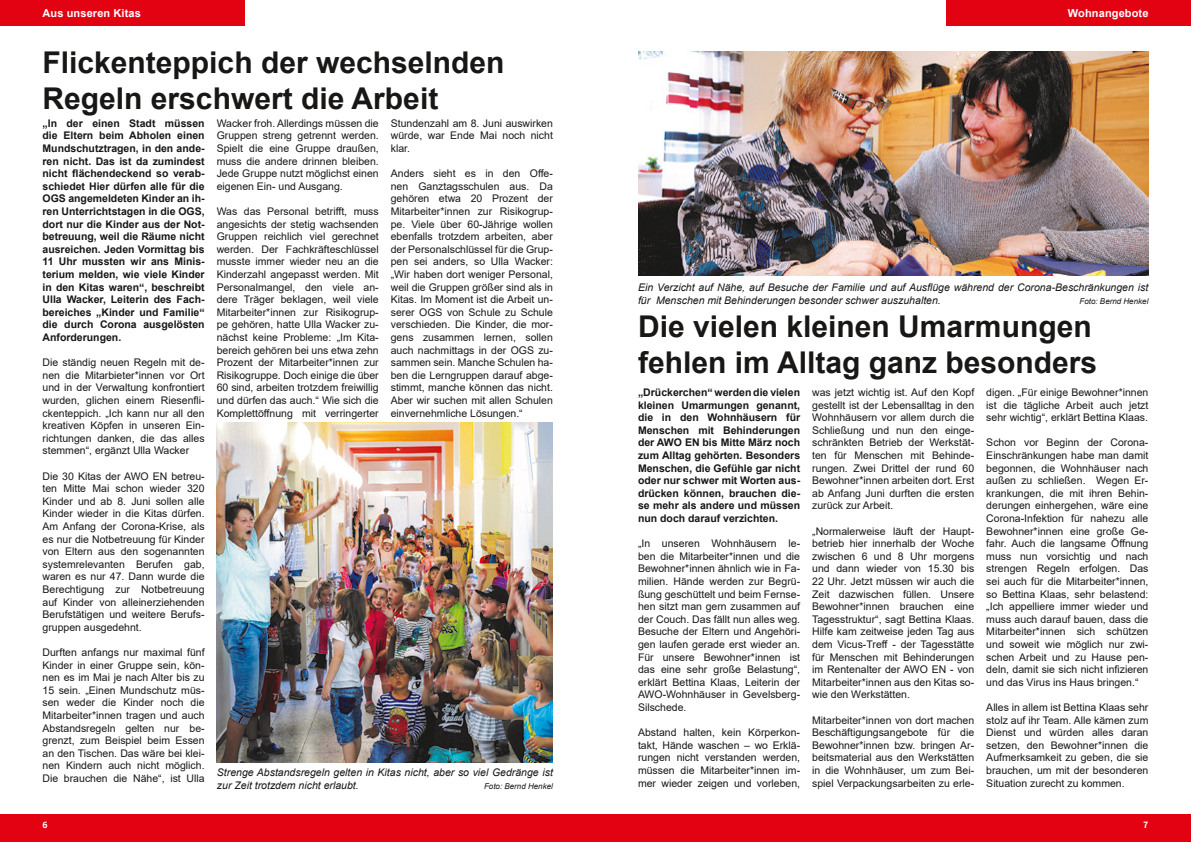
<style>
.page{position:relative;width:1191px;height:842px;background:#fff}
.page>*{position:absolute;margin:0;border:0;box-sizing:border-box;transform-origin:0 0}
.t1{font:700 30px/36px "Arial";color:#181716}
.t2{font:700 11px "Arial";letter-spacing:.01em;color:#fff}
.t3{font:10.5px/12.6px "Arial";color:#181716;text-align:justify}
.t4{font:700 10.5px/12.6px "Arial";color:#181716;text-align:justify}
.t5{font:italic 10.5px/12.6px "Arial";color:#181716}
.t6{font:700 9px "AWO Fago Office";color:#fff}
.t7{font:italic 8px "Arial";color:#181716}
</style>
<div class="page">
<div style="left:0;top:814px;width:1191px;height:28px;background:#e30211"></div>
<div style="left:0;top:0;width:245px;height:26px;background:#e30211"></div>
<div style="left:946px;top:0;width:245px;height:26px;background:#e30211"></div>
<img style="left:638px;top:51px;width:510px;height:225px">
<img style="left:217px;top:422px;width:336px;height:341px">
<p class="t2" style="left:43px;top:5px;width:100px">Aus unseren Kitas</p>
<p class="t2" style="left:1068px;top:5px;width:82px">Wohnangebote</p>
<h1 class="t1" style="left:43px;top:45px;width:463px">Flickenteppich der wechselnden<br>Regeln erschwert die Arbeit</h1>
<p class="t4" style="left:43px;top:117px;width:164px">„In der einen Stadt müssen die Eltern beim Abholen einen Mundschutztragen, in den ande&shy;ren nicht. Das ist da zumindest nicht flächendeckend so verab&shy;schiedet Hier dürfen alle für die OGS angemeldeten Kinder an ih&shy;ren Unterrichtstagen in die OGS, dort nur die Kinder aus der Not&shy;betreuung, weil die Räume nicht ausreichen. Jeden Vormittag bis 11 Uhr mussten wir ans Minis&shy;terium melden, wie viele Kinder in den Kitas waren“, beschreibt Ulla Wacker, Leiterin des Fach&shy;bereiches „Kinder und Familie“ die durch Corona ausgelösten Anforderungen.</p>
<p class="t3" style="left:43px;top:356px;width:164px">Die ständig neuen Regeln mit de&shy;nen die Mitarbieter*innen vor Ort und in der Verwaltung konfrontiert wurden, glichen einem Riesenfli&shy;ckenteppich. „Ich kann nur all den kreativen Köpfen in unseren Ein&shy;richtungen danken, die das alles stemmen“, ergänzt Ulla Wacker</p>
<p class="t3" style="left:43px;top:469px;width:164px">Die 30 Kitas der AWO EN betreu&shy;ten Mitte Mai schon wieder 320<br>Kinder und ab 8. Juni sollen alle Kinder wieder in die Kitas dürfen.<br>Am Anfang der Corona-Krise, als es nur die Notbetreuung für Kinder von Eltern aus den sogenannten systemrelevanten Berufen gab, waren es nur 47. Dann wurde die Berechtigung zur Notbetreuung auf Kinder von alleinerziehenden Berufstätigen und weitere Berufs&shy;gruppen ausgedehnt.</p>
<p class="t3" style="left:43px;top:646px;width:164px">Durften anfangs nur maximal fünf Kinder in einer Gruppe sein, kön&shy;nen es im Mai je nach Alter bis zu 15 sein. „Einen Mundschutz müs&shy;sen weder die Kinder noch die Mitarbeiter*innen tragen und auch Abstandsregeln gelten nur be&shy;grenzt, zum Beispiel beim Essen an den Tischen. Das wäre bei klei&shy;nen Kindern auch nicht möglich.<br>Die brauchen die Nähe“, ist Ulla</p>
<p class="t3" style="left:217px;top:117px;width:164px">Wacker froh. Allerdings müssen die Gruppen streng getrennt werden.<br>Spielt die eine Gruppe draußen, muss die andere drinnen bleiben.<br>Jede Gruppe nutzt möglichst einen eigenen Ein- und Ausgang.</p>
<p class="t3" style="left:217px;top:205px;width:164px">Was das Personal betrifft, muss angesichts der stetig wachsenden Gruppen reichlich viel gerechnet werden. Der Fachkräfteschlüssel musste immer wieder neu an die Kinderzahl angepasst werden. Mit Personalmangel, den viele an&shy;dere Träger beklagen, weil viele Mitarbeiter*innen zur Risikogrup&shy;pe gehören, hatte Ulla Wacker zu&shy;nächst keine Probleme: „Im Kita&shy;bereich gehören bei uns etwa zehn Prozent der Mitarbeiter*innen zur Risikogruppe. Doch einige die über 60 sind, arbeiten trotzdem freiwillig und dürfen das auch.“ Wie sich die Komplettöffnung mit verringerter</p>
<p class="t3" style="left:391px;top:117px;width:164px">Stundenzahl am 8. Juni auswirken würde, war Ende Mai noch nicht klar.</p>
<p class="t3" style="left:391px;top:167px;width:164px">Anders sieht es in den Offe&shy;nen Ganztagsschulen aus. Da gehören etwa 20 Prozent der Mitarbeiter*innen zur Risikogrup&shy;pe. Viele über 60-Jährige wollen ebenfalls trotzdem arbeiten, aber der Personalschlüssel für die Grup&shy;pen sei anders, so Ulla Wacker: „Wir haben dort weniger Personal, weil die Gruppen größer sind als in Kitas. Im Moment ist die Arbeit un&shy;serer OGS von Schule zu Schule verschieden. Die Kinder, die mor&shy;gens zusammen lernen, sollen auch nachmittags in der OGS zu&shy;sammen sein. Manche Schulen ha&shy;ben die Lerngruppen darauf abge&shy;stimmt, manche können das nicht.<br>Aber wir suchen mit allen Schulen einvernehmliche Lösungen.“</p>
<p class="t5" style="left:217px;top:767px;width:337px">Strenge Abstandsregeln gelten in Kitas nicht, aber so viel Gedränge ist zur Zeit trotzdem nicht erlaubt.</p>
<p class="t7" style="left:484px;top:781px;width:70px">Foto: Bernd Henkel</p>
<p class="t5" style="left:638px;top:281px;width:512px">Ein Verzicht auf Nähe, auf Besuche der Familie und auf Ausflüge während der Corona-Beschränkungen ist für Menschen mit Behinderungen besonder schwer auszuhalten.</p>
<p class="t7" style="left:1079px;top:296px;width:70px">Foto: Bernd Henkel</p>
<h1 class="t1" style="left:638px;top:308px;width:460px">Die vielen kleinen Umarmungen fehlen im Alltag ganz besonders</h1>
<p class="t4" style="left:638px;top:386px;width:164px">„Drückerchen“ werden die vielen kleinen Umarmungen genannt, die in den Wohnhäusern für Menschen mit Behinderungen der AWO EN bis Mitte März noch zum Alltag gehörten. Besonders Menschen, die Gefühle gar nicht oder nur schwer mit Worten aus&shy;drücken können, brauchen die&shy;se mehr als andere und müssen nun doch darauf verzichten.</p>
<p class="t3" style="left:638px;top:537px;width:164px">„In unseren Wohnhäusern le&shy;ben die Mitarbeiter*innen und die Bewohner*innen ähnlich wie in Fa&shy;milien. Hände werden zur Begrü&shy;ßung geschüttelt und beim Fernse&shy;hen sitzt man gern zusammen auf der Couch. Das fällt nun alles weg.<br>Besuche der Eltern und Angehöri&shy;gen laufen gerade erst wieder an.<br>Für unsere Bewohner*innen ist das eine sehr große Belastung“, erklärt Bettina Klaas, Leiterin der AWO-Wohnhäuser in Gevelsberg-Silschede.</p>
<p class="t3" style="left:638px;top:726px;width:164px">Abstand halten, kein Körperkon&shy;takt, Hände waschen – wo Erklä&shy;rungen nicht verstanden werden, müssen die Mitarbeiter*innen im&shy;mer wieder zeigen und vorleben,</p>
<p class="t3" style="left:812px;top:386px;width:164px">was jetzt wichtig ist. Auf den Kopf gestellt ist der Lebensalltag in den Wohnhäusern vor allem durch die Schließung und nun den einge&shy;schränkten Betrieb der Werkstät&shy;ten für Menschen mit Behinde&shy;rungen. Zwei Drittel der rund 60<br>Bewohner*innen arbeiten dort. Erst ab Anfang Juni durften die ersten zurück zur Arbeit.</p>
<p class="t3" style="left:812px;top:525px;width:164px">„Normalerweise läuft der Haupt&shy;betrieb hier innerhalb der Woche zwischen 6 und 8 Uhr morgens und dann wieder von 15.30 bis 22 Uhr. Jetzt müssen wir auch die Zeit dazwischen füllen. Unsere Bewohner*innen brauchen eine Tagesstruktur“, sagt Bettina Klaas.<br>Hilfe kam zeitweise jeden Tag aus dem Vicus-Treff - der Tagesstätte für Menschen mit Behinderungen im Rentenalter der AWO EN - von Mitarbeiter*innen aus den Kitas so&shy;wie den Werkstätten.</p>
<p class="t3" style="left:812px;top:714px;width:164px">Mitarbeiter*innen von dort machen Beschäftigungsangebote für die Bewohner*innen bzw. bringen Ar&shy;beitsmaterial aus den Werkstätten in die Wohnhäuser, um zum Bei&shy;spiel Verpackungsarbeiten zu erle-</p>
<p class="t3" style="left:986px;top:386px;width:164px">digen. „Für einige Bewohner*innen ist die tägliche Arbeit auch jetzt sehr wichtig“, erklärt Bettina Klaas.</p>
<p class="t3" style="left:986px;top:436px;width:164px">Schon vor Beginn der Corona-Einschränkungen habe man damit begonnen, die Wohnhäuser nach außen zu schließen. Wegen Er&shy;krankungen, die mit ihren Behin&shy;derungen einhergehen, wäre eine Corona-Infektion für nahezu alle Bewohner*innen eine große Ge&shy;fahr. Auch die langsame Öffnung muss nun vorsichtig und nach strengen Regeln erfolgen. Das sei auch für die Mitarbeiter*innen, so Bettina Klaas, sehr belastend: „Ich appelliere immer wieder und muss auch darauf bauen, dass die Mitarbeiter*innen sich schützen und soweit wie möglich nur zwi&shy;schen Arbeit und zu Hause pen&shy;deln, damit sie sich nicht infizieren und das Virus ins Haus bringen.“</p>
<p class="t3" style="left:986px;top:701px;width:164px">Alles in allem ist Bettina Klaas sehr stolz auf ihr Team. Alle kämen zum Dienst und würden alles daran setzen, den Bewohner*innen die Aufmerksamkeit zu geben, die sie brauchen, um mit der besonderen Situation zurecht zu kommen.</p>
<p class="t6" style="left:43px;top:819px;width:7px">6</p>
<p class="t6" style="left:1143px;top:819px;width:7px">7</p>
</div>
